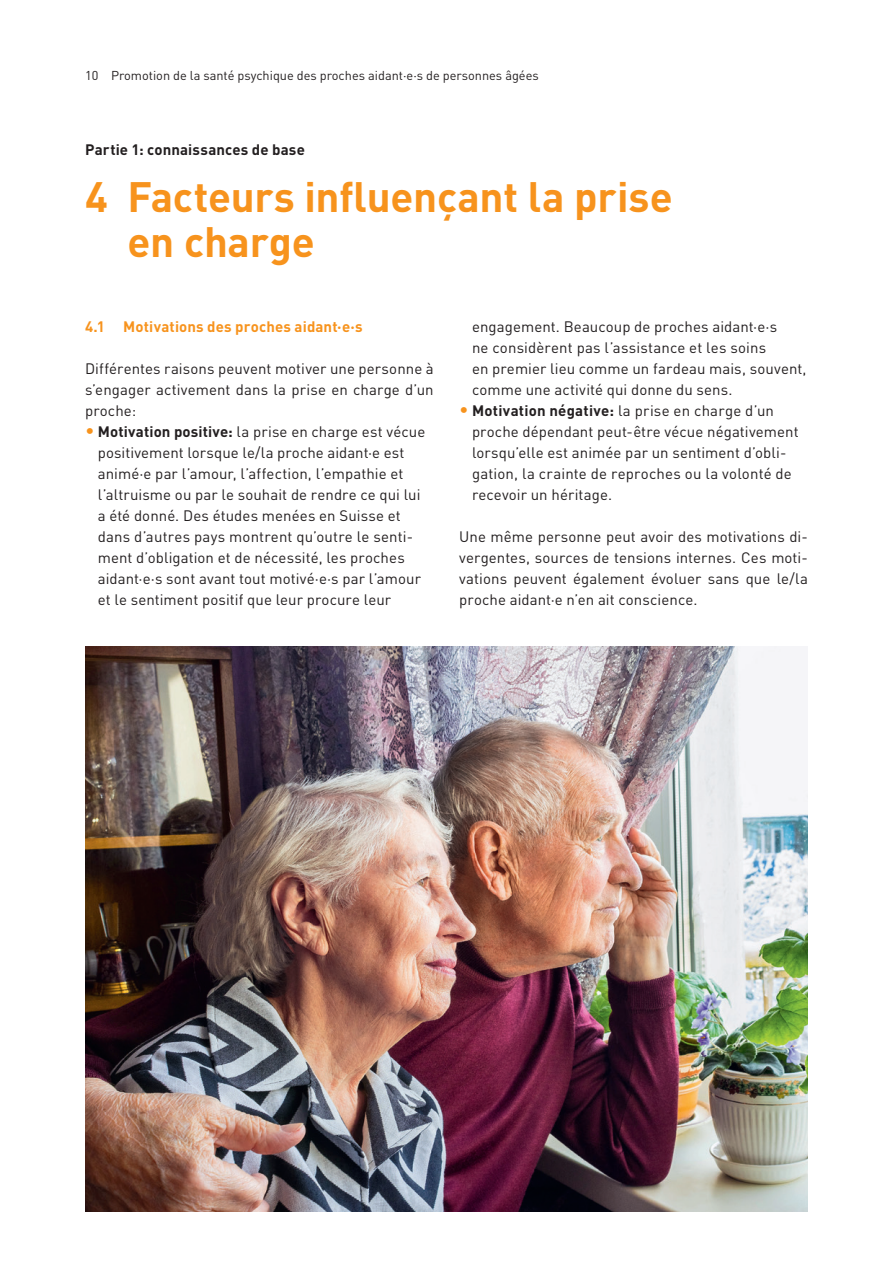
<style>
.page{position:relative;width:893px;height:1263px;background:#fff}
.page>*{position:absolute;margin:0;border:0;box-sizing:border-box;transform-origin:0 0}
.t1{font:700 42px/45px "DINOT";letter-spacing:-.005em;color:#f7931d}
.t2{font:15px/21px "DINOT";letter-spacing:.005em;color:#231f20}
.t3{font:700 15px "DINOT";letter-spacing:.01em;color:#f7931d}
.t4{font:700 15px "DINOT";letter-spacing:.01em;color:#231f20}
.t5{font:12.75px "DINOT";color:#231f20}
.s1{font-size:18px;color:#f7931d}
.s2{font-weight:700}
</style>
<div class="page">
<img style="left:85px;top:647px;width:723px;height:565px">
<p class="t5" style="left:85px;top:66px;width:455px">10 Promotion de la santé psychique des proches aidant·e·s de personnes âgées</p>
<p class="t4" style="left:85px;top:139px;width:221px">Partie 1: connaissances de base</p>
<h1 class="t1" style="left:128px;top:173px;width:547px;text-indent:-43px">4 Facteurs influençant la prise en charge</h1>
<p class="t3" style="left:85px;top:316px;width:279px">4.1 Motivations des proches aidant·e·s</p>
<p class="t2" style="left:85px;top:357px;width:350px;text-align:justify">Différentes raisons peuvent motiver une personne à s’engager activement dans la prise en charge d’un proche:</p>
<p class="t2" style="left:98px;top:420px;width:329px;text-indent:-13px"><span class="s1">•</span> <span class="s2">Motivation positive:</span> la prise en charge est vécue positivement lorsque le/la proche aidant·e est animé·e par l’amour, l’affection, l’empathie et l’altruisme ou par le souhait de rendre ce qui lui a été donné. Des études menées en Suisse et dans d’autres pays montrent qu’outre le senti&shy;ment d’obligation et de nécessité, les proches aidant·e·s sont avant tout motivé·e·s par l’amour et le sentiment positif que leur procure leur</p>
<p class="t2" style="left:472px;top:315px;width:336px">engagement. Beaucoup de proches aidant·e·s<br>ne considèrent pas l’assistance et les soins<br>en premier lieu comme un fardeau mais, souvent, comme une activité qui donne du sens.</p>
<p class="t2" style="left:472px;top:399px;width:328px;text-indent:-13px"><span class="s1">•</span> <span class="s2">Motivation négative:</span> la prise en charge d’un proche dépendant peut-être vécue négativement lorsqu’elle est animée par un sentiment d’obli&shy;gation, la crainte de reproches ou la volonté de recevoir un héritage.</p>
<p class="t2" style="left:459px;top:525px;width:350px;text-align:justify">Une même personne peut avoir des motivations di&shy;vergentes, sources de tensions internes. Ces moti&shy;vations peuvent également évoluer sans que le/la proche aidant·e n’en ait conscience.</p>
</div>
